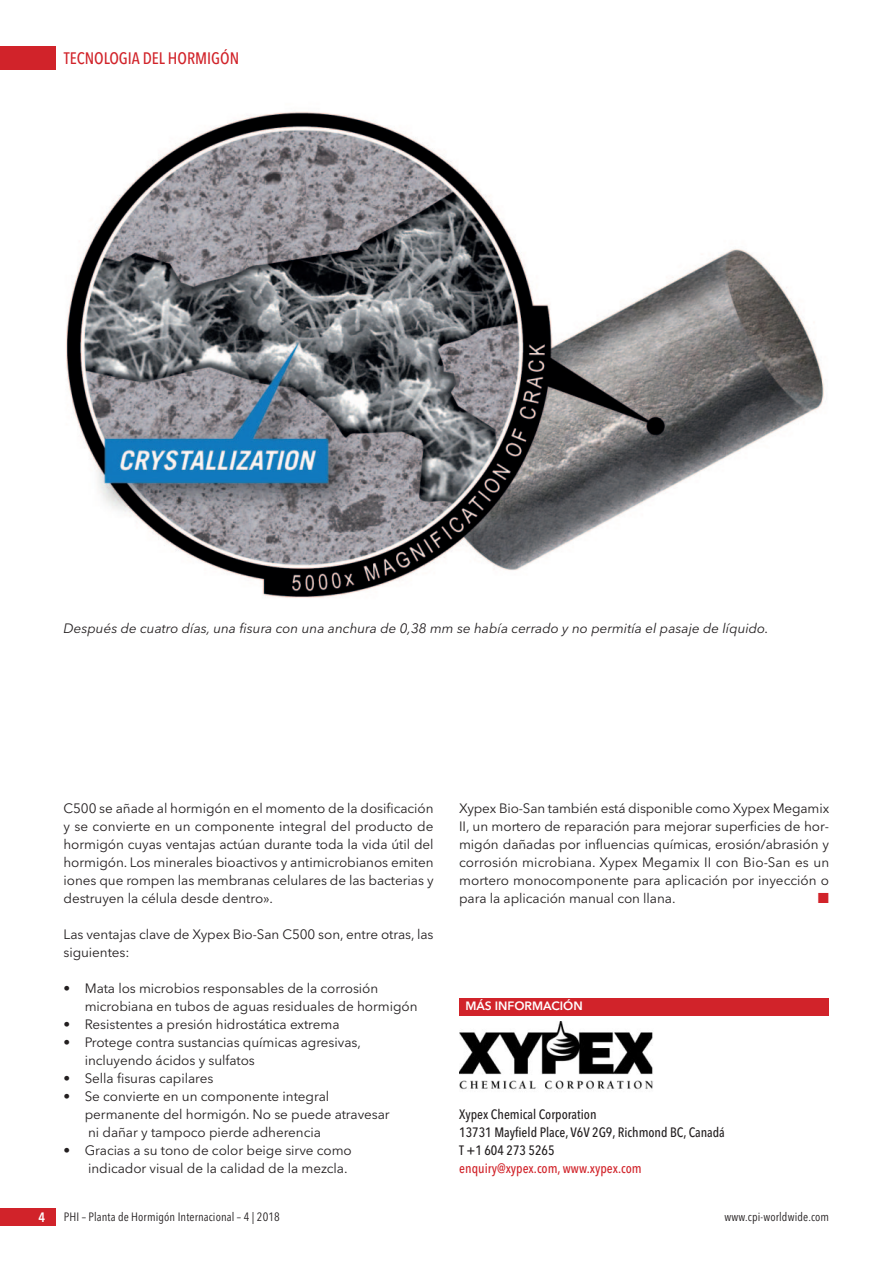
<style>
.page{position:relative;width:893px;height:1263px;background:#fff}
.page>*{position:absolute;margin:0;border:0;box-sizing:border-box;transform-origin:0 0}
.t1{font:500 16.5px "Avenir Next Condensed";color:#d1232a}
.t2{font:13.5px/18px "Avenir Next";letter-spacing:-.005em;color:#231f20;text-align:justify}
.t3{font:italic 13.5px "Avenir Next";color:#231f20}
.t4{font:500 13.5px "Avenir Next Condensed";color:#231f20}
.t5{font:500 13.5px "Avenir Next Condensed";color:#d1232a}
.t6{font:600 13.5px "Avenir Next Condensed";color:#fff}
.t7{font:13.5px "European Pi Three";color:#d1232a}
.t8{font:12px "Avenir Next Condensed";letter-spacing:.01em;color:#231f20}
.t9{font:600 12px "Avenir Next";color:#fff}
</style>
<div class="page">
<div style="left:0;top:47px;width:55px;height:23px;background:#d1232a"></div>
<div style="left:0;top:1208px;width:55px;height:18px;background:#d1232a"></div>
<img style="left:459px;top:1021px;width:194px;height:69px">
<div style="left:459px;top:998px;width:370px;height:17px;background:#d1232a"></div>
<img style="left:66px;top:112px;width:758px;height:486px">
<p class="t1" style="left:64px;top:48px;width:177px">TECNOLOGIA DEL HORMIGÓN</p>
<p class="t3" style="left:64px;top:622px;width:706px">Después de cuatro días, una fisura con una anchura de 0,38 mm se había cerrado y no permitía el pasaje de líquido.</p>
<p class="t2" style="left:64px;top:800px;width:372px">C500 se añade al hormigón en el momento de la dosificación y se convierte en un componente integral del producto de hormigón cuyas ventajas actúan durante toda la vida útil del hormigón. Los minerales bioactivos y antimicrobianos emiten iones que rompen las membranas celulares de las bacterias y destruyen la célula desde dentro».</p>
<p class="t2" style="left:64px;top:926px;width:372px">Las ventajas clave de Xypex Bio-San C500 son, entre otras, las siguientes:</p>
<p class="t2" style="left:64px;top:980px;width:316px">• Mata los microbios responsables de la corrosión</p>
<p class="t2" style="left:85px;top:998px;width:334px">microbiana en tubos de aguas residuales de hormigón</p>
<p class="t2" style="left:64px;top:1016px;width:278px">• Resistentes a presión hidrostática extrema</p>
<p class="t2" style="left:64px;top:1034px;width:299px">• Protege contra sustancias químicas agresivas,</p>
<p class="t2" style="left:85px;top:1052px;width:172px">incluyendo ácidos y sulfatos</p>
<p class="t2" style="left:64px;top:1070px;width:151px">• Sella fisuras capilares</p>
<p class="t2" style="left:64px;top:1088px;width:267px">• Se convierte en un componente integral</p>
<p class="t2" style="left:85px;top:1106px;width:307px">permanente del hormigón. No se puede atravesar</p>
<p class="t2" style="left:88px;top:1124px;width:234px">ni dañar y tampoco pierde adherencia</p>
<p class="t2" style="left:64px;top:1142px;width:290px">• Gracias a su tono de color beige sirve como</p>
<p class="t2" style="left:88px;top:1160px;width:261px">indicador visual de la calidad de la mezcla.</p>
<p class="t2" style="left:459px;top:800px;width:372px">Xypex Bio-San también está disponible como Xypex Megamix II, un mortero de reparación para mejorar superficies de hor&shy;migón dañadas por influencias químicas, erosión/abrasión y corrosión microbiana. Xypex Megamix II con Bio-San es un mortero monocomponente para aplicación por inyección o para la aplicación manual con llana.</p>
<p class="t7" style="left:818px;top:889px;width:13px">-</p>
<p class="t9" style="left:465px;top:1001px;width:119px">MÁS INFORMACIÓN</p>
<p class="t4" style="left:459px;top:1106px;width:139px">Xypex Chemical Corporation</p>
<p class="t4" style="left:459px;top:1124px;width:267px">13731 Mayfield Place, V6V 2G9, Richmond BC, Canadá</p>
<p class="t4" style="left:459px;top:1142px;width:97px">T +1 604 273 5265</p>
<p class="t5" style="left:459px;top:1160px;width:184px">enquiry@xypex.com, www.xypex.com</p>
<p class="t6" style="left:39px;top:1209px;width:8px">4</p>
<p class="t8" style="left:64px;top:1211px;width:218px">PHI – Planta de Hormigón Internacional – 4 | 2018</p>
<p class="t8" style="left:725px;top:1211px;width:106px">www.cpi-worldwide.com</p>
</div>
